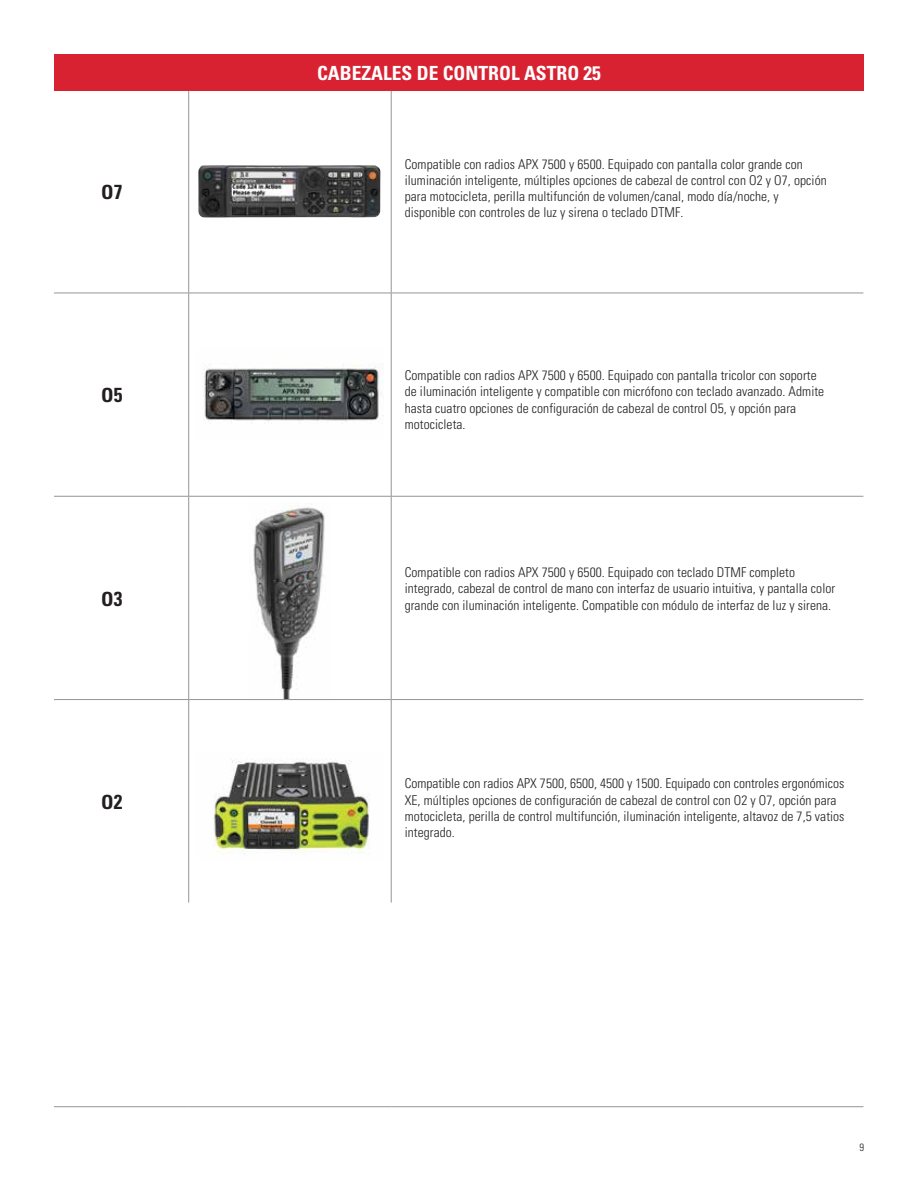
<style>
.page{position:relative;width:918px;height:1188px;background:#fff}
.page>*{position:absolute;margin:0;border:0;box-sizing:border-box;transform-origin:0 0}
.t1{font:700 condensed 19.5px "Univers";color:#fff}
.t2{font:700 condensed 19.5px "Univers";color:#231f20;scale:1.05 1}
.t3{font:300 condensed 13.5px/16.2px "Univers";letter-spacing:.005em;color:#231f20}
.t4{font:300 condensed 10.5px "Univers";color:#231f20}
.s1{font-size:20.25px}
</style>
<div class="page">
<img style="left:253px;top:505px;width:72px;height:194px">
<img style="left:213px;top:760px;width:157px;height:95px">
<img style="left:203px;top:363px;width:181px;height:59px">
<img style="left:198px;top:165px;width:182px;height:53px">
<hr style="left:188px;top:90px;width:1px;height:203px;background:#939598">
<hr style="left:391px;top:90px;width:1px;height:203px;background:#939598">
<hr style="left:54px;top:293px;width:135px;height:1px;background:#939598">
<hr style="left:189px;top:293px;width:202px;height:1px;background:#939598">
<hr style="left:188px;top:293px;width:1px;height:203px;background:#939598">
<hr style="left:391px;top:293px;width:472px;height:1px;background:#939598">
<hr style="left:391px;top:293px;width:1px;height:203px;background:#939598">
<hr style="left:54px;top:496px;width:135px;height:1px;background:#939598">
<hr style="left:189px;top:496px;width:202px;height:1px;background:#939598">
<hr style="left:188px;top:497px;width:1px;height:202px;background:#939598">
<hr style="left:391px;top:496px;width:472px;height:1px;background:#939598">
<hr style="left:391px;top:497px;width:1px;height:202px;background:#939598">
<hr style="left:54px;top:699px;width:135px;height:1px;background:#939598">
<hr style="left:189px;top:699px;width:202px;height:1px;background:#939598">
<hr style="left:188px;top:700px;width:1px;height:203px;background:#939598">
<hr style="left:391px;top:699px;width:472px;height:1px;background:#939598">
<hr style="left:391px;top:700px;width:1px;height:203px;background:#939598">
<div style="left:54px;top:54px;width:809px;height:36px;background:#d92231"></div>
<hr style="left:54px;top:1106px;width:135px;height:1px;background:#939598">
<hr style="left:189px;top:1106px;width:202px;height:1px;background:#939598">
<hr style="left:391px;top:1106px;width:472px;height:1px;background:#939598">
<h1 class="t2" style="left:101px;top:180px;width:22px">O<span class="s1">7</span></h1>
<h1 class="t2" style="left:101px;top:383px;width:22px">O<span class="s1">5</span></h1>
<h1 class="t2" style="left:101px;top:587px;width:22px">O<span class="s1">3</span></h1>
<h1 class="t2" style="left:101px;top:790px;width:22px">O<span class="s1">2</span></h1>
<h1 class="t1" style="left:317px;top:61px;width:285px">CABEZALES DE CONTROL ASTRO 25</h1>
<p class="t3" style="left:405px;top:156px;width:424px">Compatible con radios APX 7500 y 6500. Equipado con pantalla color grande con iluminación inteligente, múltiples opciones de cabezal de control con O2 y O7, opción para motocicleta, perilla multifunción de volumen/canal, modo día/noche, y disponible con controles de luz y sirena o teclado DTMF.</p>
<p class="t3" style="left:405px;top:367px;width:421px">Compatible con radios APX 7500 y 6500. Equipado con pantalla tricolor con soporte de iluminación inteligente y compatible con micrófono con teclado avanzado. Admite hasta cuatro opciones de configuración de cabezal de control O5, y opción para motocicleta.</p>
<p class="t3" style="left:405px;top:564px;width:432px">Compatible con radios APX 7500 y 6500. Equipado con teclado DTMF completo integrado, cabezal de control de mano con interfaz de usuario intuitiva, y pantalla color grande con iluminación inteligente. Compatible con módulo de interfaz de luz y sirena.</p>
<p class="t3" style="left:405px;top:775px;width:441px">Compatible con radios APX 7500, 6500, 4500 y 1500. Equipado con controles ergonómicos XE, múltiples opciones de configuración de cabezal de control con O2 y O7, opción para motocicleta, perilla de control multifunción, iluminación inteligente, altavoz de 7,5 vatios integrado.</p>
<p class="t4" style="left:860px;top:1141px;width:6px">9</p>
</div>
